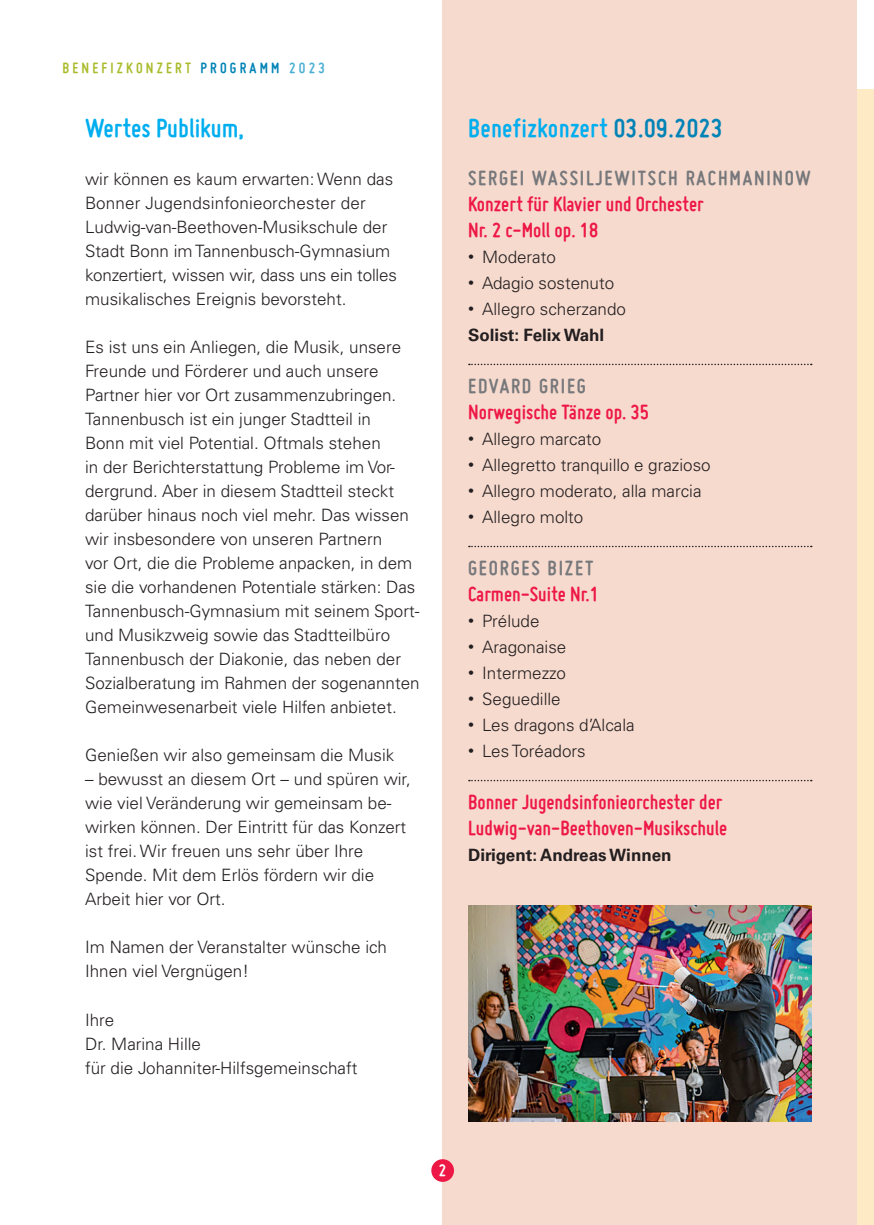
<style>
.page{position:relative;width:874px;height:1225px;background:#fff}
.page>*{position:absolute;margin:0;border:0;box-sizing:border-box;transform-origin:0 0}
.t1{font:700 28px "Miso";letter-spacing:.01em;color:#00aeef}
.t2{font:700 22px/26px "Miso";color:#ed1845}
.t3{font:700 22px "Miso";letter-spacing:.08em;color:#76787b}
.t4{font:700 18px "Miso";color:#fff}
.t5{font:300 17px/24px "Univers LTCYR 45";color:#231f20}
.t6{font:700 17px "Univers LTCYR 65";color:#231f20}
.t7{font:700 16px "Miso";letter-spacing:.2em;color:#abbb2c}
.s1{color:#0083b6}
.s2{color:#4bafd3}
.s3{font-size:12px}
</style>
<div class="page">
<div style="left:856px;top:89px;width:17px;height:1136px;background:#feeac4"></div>
<div style="left:442px;top:0;width:414px;height:1225px;background:#f7dace"></div>
<svg style="left:468px;top:364px;width:343px;height:1px"></svg>
<svg style="left:468px;top:546px;width:343px;height:1px"></svg>
<svg style="left:468px;top:780px;width:343px;height:1px"></svg>
<img style="left:468px;top:905px;width:343px;height:216px">
<div style="left:431px;top:1159px;width:23px;height:22px;background:#ed1845;border-radius:50%"></div>
<p class="t7" style="left:62px;top:59px;width:264px">BENEFIZKONZERT <span class="s1">PROGRAMM</span> <span class="s2">2023</span></p>
<h1 class="t1" style="left:85px;top:112px;width:160px">Wertes Publikum,</h1>
<p class="t5" style="left:85px;top:167px;width:313px">wir können es kaum erwarten: Wenn das Bonner Jugendsinfonieorchester der Ludwig-van-Beethoven-Musikschule der Stadt Bonn im Tannenbusch-Gymnasium konzertiert, wissen wir, dass uns ein tolles musikalisches Ereignis bevorsteht.</p>
<p class="t5" style="left:85px;top:335px;width:336px">Es ist uns ein Anliegen, die Musik, unsere Freunde und Förderer und auch unsere Partner hier vor Ort zusammenzubringen.<br>Tannenbusch ist ein junger Stadtteil in<br>Bonn mit viel Potential. Oftmals stehen<br>in der Berichterstattung Probleme im Vor&shy;dergrund. Aber in diesem Stadtteil steckt darüber hinaus noch viel mehr. Das wissen wir insbesondere von unseren Partnern<br>vor Ort, die die Probleme anpacken, in dem sie die vorhandenen Potentiale stärken: Das Tannenbusch-Gymnasium mit seinem Sport&shy;und Musikzweig sowie das Stadtteilbüro Tannenbusch der Diakonie, das neben der Sozialberatung im Rahmen der sogenannten Gemeinwesenarbeit viele Hilfen anbietet.</p>
<p class="t5" style="left:85px;top:743px;width:310px">Genießen wir also gemeinsam die Musik</p>
<p class="t5" style="left:85px;top:767px;width:327px">– bewusst an diesem Ort – und spüren wir, wie viel Veränderung wir gemeinsam be&shy;wirken können. Der Eintritt für das Konzert ist frei. Wir freuen uns sehr über Ihre Spende. Mit dem Erlös fördern wir die Arbeit hier vor Ort.</p>
<p class="t5" style="left:85px;top:935px;width:303px">Im Namen der Veranstalter wünsche ich<br>Ihnen viel Vergnügen!</p>
<p class="t5" style="left:85px;top:1007px;width:273px">Ihre<br>Dr. Marina Hille<br>für die Johanniter-Hilfsgemeinschaft</p>
<h1 class="t1" style="left:468px;top:112px;width:256px">Benefizkonzert <span class="s1">03.09.2023</span></h1>
<p class="t3" style="left:468px;top:165px;width:344px">SERGEI WASSILJEWITSCH RACHMANINOW</p>
<p class="t2" style="left:468px;top:191px;width:237px">Konzert für Klavier und Orchester<br>Nr. 2 c-Moll op. 18</p>
<p class="t5" style="left:468px;top:244px;width:89px"><span class="s3">•</span> Moderato</p>
<p class="t5" style="left:468px;top:270px;width:147px"><span class="s3">•</span> Adagio sostenuto</p>
<p class="t5" style="left:468px;top:296px;width:159px"><span class="s3">•</span> Allegro scherzando</p>
<p class="t6" style="left:468px;top:323px;width:138px">Solist: Felix Wahl</p>
<p class="t3" style="left:468px;top:373px;width:119px">EDVARD GRIEG</p>
<p class="t2" style="left:468px;top:399px;width:182px">Norwegische Tänze op. 35</p>
<p class="t5" style="left:468px;top:426px;width:135px"><span class="s3">•</span> Allegro marcato</p>
<p class="t5" style="left:468px;top:452px;width:244px"><span class="s3">•</span> Allegretto tranquillo e grazioso</p>
<p class="t5" style="left:468px;top:478px;width:235px"><span class="s3">•</span> Allegro moderato, alla marcia</p>
<p class="t5" style="left:468px;top:504px;width:117px"><span class="s3">•</span> Allegro molto</p>
<p class="t3" style="left:468px;top:555px;width:127px">GEORGES BIZET</p>
<p class="t2" style="left:468px;top:581px;width:132px">Carmen-Suite Nr.1</p>
<p class="t5" style="left:468px;top:608px;width:73px"><span class="s3">•</span> Prélude</p>
<p class="t5" style="left:468px;top:634px;width:100px"><span class="s3">•</span> Aragonaise</p>
<p class="t5" style="left:468px;top:660px;width:99px"><span class="s3">•</span> Intermezzo</p>
<p class="t5" style="left:468px;top:686px;width:94px"><span class="s3">•</span> Seguedille</p>
<p class="t5" style="left:468px;top:712px;width:168px"><span class="s3">•</span> Les dragons d’Alcala</p>
<p class="t5" style="left:468px;top:738px;width:119px"><span class="s3">•</span> Les Toréadors</p>
<p class="t2" style="left:468px;top:789px;width:260px">Bonner Jugendsinfonieorchester der<br>Ludwig-van-Beethoven-Musikschule</p>
<p class="t6" style="left:468px;top:843px;width:205px">Dirigent: Andreas Winnen</p>
<p class="t4" style="left:438px;top:1160px;width:9px">2</p>
</div>
